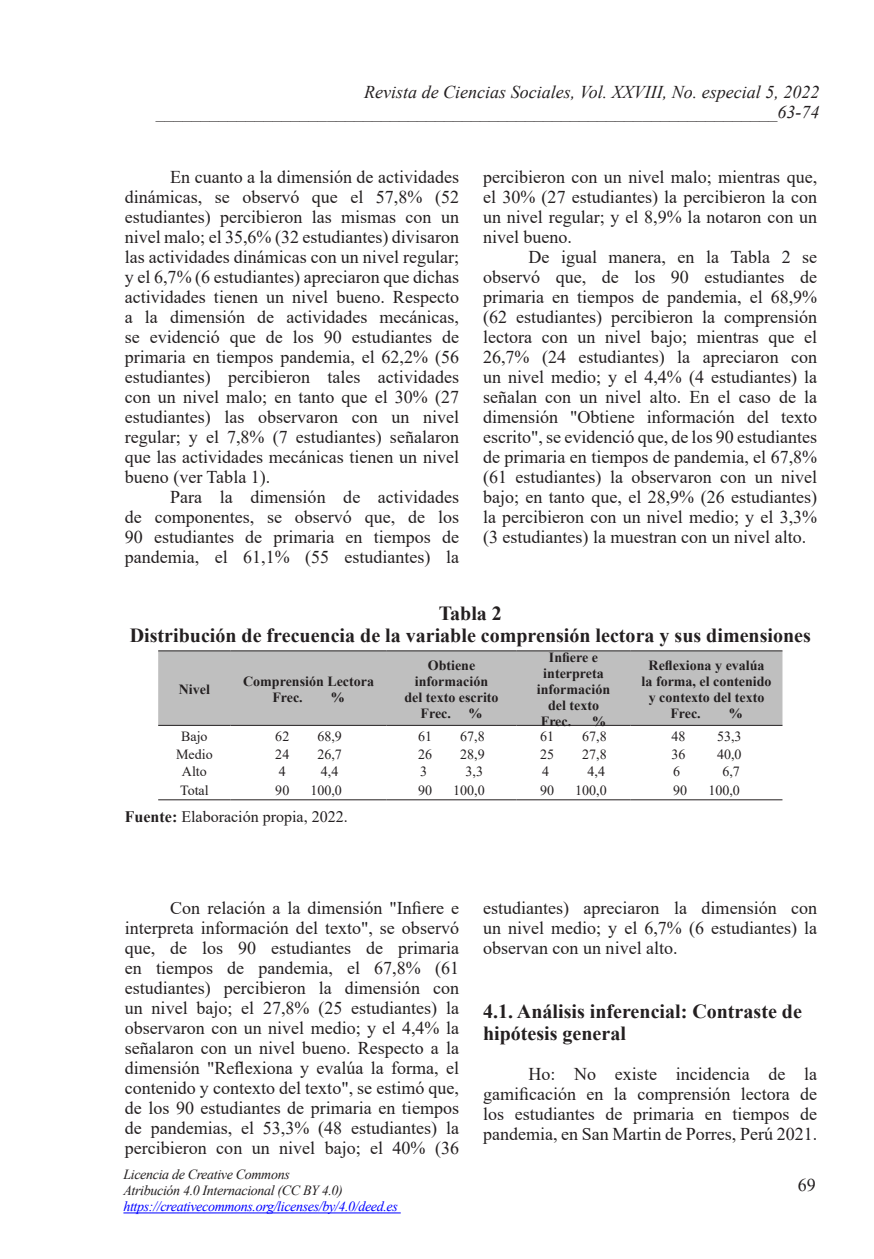
<style>
.page{position:relative;width:874px;height:1259px;background:#fff}
.page>*{position:absolute;margin:0;border:0;box-sizing:border-box;transform-origin:0 0}
.t1{font:700 20px/22px "Times New Roman";color:#231f20;text-align:center}
.t2{font:18px/20px "Times New Roman";color:#231f20;text-align:justify}
.t3{font:italic 18px/20px "Times New Roman";color:#231f20;text-align:right}
.t4{font:16px "Times New Roman";color:#231f20}
.t5{font:700 14px/16px "Times New Roman";color:#231f20}
.t6{font:14px "Times New Roman";color:#231f20}
.t7{font:italic 14px/16px "Times New Roman";letter-spacing:-.025em;color:#231f20}
.t8{font:italic 14px "Times New Roman";letter-spacing:-.025em;color:#00f}
.s1{font-weight:700}
</style>
<div class="page">
<hr style="left:123px;top:1212px;width:277px;height:1px;background:#00f">
<div style="left:158px;top:651px;width:624px;height:74px;background:#bfbfbf"></div>
<hr style="left:158px;top:650px;width:72px;height:1px;background:#231f20">
<hr style="left:230px;top:650px;width:156px;height:1px;background:#231f20">
<hr style="left:386px;top:650px;width:130px;height:1px;background:#231f20">
<hr style="left:516px;top:650px;width:114px;height:1px;background:#231f20">
<hr style="left:630px;top:650px;width:152px;height:1px;background:#231f20">
<hr style="left:158px;top:725px;width:72px;height:1px;background:#231f20">
<hr style="left:230px;top:725px;width:156px;height:1px;background:#231f20">
<hr style="left:386px;top:725px;width:130px;height:1px;background:#231f20">
<hr style="left:516px;top:725px;width:114px;height:1px;background:#231f20">
<hr style="left:630px;top:725px;width:152px;height:1px;background:#231f20">
<hr style="left:158px;top:799px;width:72px;height:1px;background:#231f20">
<hr style="left:230px;top:799px;width:156px;height:1px;background:#231f20">
<hr style="left:386px;top:799px;width:130px;height:1px;background:#231f20">
<hr style="left:516px;top:799px;width:114px;height:1px;background:#231f20">
<hr style="left:630px;top:799px;width:152px;height:1px;background:#231f20">
<p class="t3" style="left:156px;top:81px;width:665px">Revista de Ciencias Sociales, Vol. XXVIII, No. especial 5, 2022 _____________________________________________________________________63-74</p>
<p class="t2" style="left:125px;top:166px;width:335px;text-indent:45px">En cuanto a la dimensión de actividades dinámicas, se observó que el 57,8% (52 estudiantes) percibieron las mismas con un nivel malo; el 35,6% (32 estudiantes) divisaron las actividades dinámicas con un nivel regular; y el 6,7% (6 estudiantes) apreciaron que dichas actividades tienen un nivel bueno. Respecto a la dimensión de actividades mecánicas, se evidenció que de los 90 estudiantes de primaria en tiempos pandemia, el 62,2% (56 estudiantes) percibieron tales actividades con un nivel malo; en tanto que el 30% (27 estudiantes) las observaron con un nivel regular; y el 7,8% (7 estudiantes) señalaron que las actividades mecánicas tienen un nivel bueno (ver Tabla 1).</p>
<p class="t2" style="left:125px;top:486px;width:335px;text-indent:45px">Para la dimensión de actividades de componentes, se observó que, de los 90 estudiantes de primaria en tiempos de pandemia, el 61,1% (55 estudiantes) la</p>
<p class="t2" style="left:483px;top:166px;width:335px">percibieron con un nivel malo; mientras que, el 30% (27 estudiantes) la percibieron la con un nivel regular; y el 8,9% la notaron con un nivel bueno.</p>
<p class="t2" style="left:483px;top:246px;width:335px;text-indent:45px">De igual manera, en la Tabla 2 se observó que, de los 90 estudiantes de primaria en tiempos de pandemia, el 68,9% (62 estudiantes) percibieron la comprensión lectora con un nivel bajo; mientras que el 26,7% (24 estudiantes) la apreciaron con un nivel medio; y el 4,4% (4 estudiantes) la señalan con un nivel alto. En el caso de la dimensión "Obtiene información del texto escrito", se evidenció que, de los 90 estudiantes de primaria en tiempos de pandemia, el 67,8% (61 estudiantes) la observaron con un nivel bajo; en tanto que, el 28,9% (26 estudiantes) la percibieron con un nivel medio; y el 3,3% (3 estudiantes) la muestran con un nivel alto.</p>
<p class="t1" style="left:130px;top:602px;width:682px">Tabla 2<br>Distribución de frecuencia de la variable comprensión lectora y sus dimensiones</p>
<p class="t5" style="left:179px;top:681px;width:33px">Nivel</p>
<p class="t5" style="left:272px;top:673px;width:103px;text-indent:-29px">Comprensión Lectora<br>Frec.</p>
<p class="t5" style="left:548px;top:649px;width:51px">Infiere e</p>
<p class="t5" style="left:543px;top:665px;width:62px">interpreta</p>
<p class="t5" style="left:536px;top:681px;width:75px">información</p>
<p class="t5" style="left:547px;top:697px;width:52px">del texto</p>
<p class="t5" style="left:540px;top:713px;width:32px">Frec.</p>
<p class="t5" style="left:592px;top:713px;width:15px">%</p>
<p class="t5" style="left:648px;top:657px;width:117px">Reflexiona y evalúa</p>
<p class="t5" style="left:641px;top:673px;width:131px">la forma, el contenido</p>
<p class="t5" style="left:648px;top:689px;width:117px">y contexto del texto</p>
<p class="t5" style="left:670px;top:705px;width:32px">Frec.</p>
<p class="t5" style="left:728px;top:705px;width:15px">%</p>
<p class="t5" style="left:427px;top:657px;width:49px">Obtiene</p>
<p class="t5" style="left:415px;top:673px;width:75px">información</p>
<p class="t5" style="left:404px;top:689px;width:96px">del texto escrito</p>
<p class="t5" style="left:420px;top:705px;width:32px">Frec.</p>
<p class="t5" style="left:468px;top:705px;width:15px">%</p>
<p class="t5" style="left:331px;top:689px;width:15px">%</p>
<p class="t6" style="left:181px;top:726px;width:28px">Bajo</p>
<p class="t6" style="left:275px;top:726px;width:15px">62</p>
<p class="t6" style="left:317px;top:726px;width:26px">68,9</p>
<p class="t6" style="left:418px;top:726px;width:15px">61</p>
<p class="t6" style="left:460px;top:726px;width:26px">67,8</p>
<p class="t6" style="left:540px;top:726px;width:15px">61</p>
<p class="t6" style="left:582px;top:726px;width:26px">67,8</p>
<p class="t6" style="left:671px;top:726px;width:15px">48</p>
<p class="t6" style="left:716px;top:726px;width:26px">53,3</p>
<p class="t6" style="left:176px;top:744px;width:38px">Medio</p>
<p class="t6" style="left:275px;top:744px;width:15px">24</p>
<p class="t6" style="left:317px;top:744px;width:26px">26,7</p>
<p class="t6" style="left:418px;top:744px;width:15px">26</p>
<p class="t6" style="left:460px;top:744px;width:26px">28,9</p>
<p class="t6" style="left:540px;top:744px;width:15px">25</p>
<p class="t6" style="left:582px;top:744px;width:26px">27,8</p>
<p class="t6" style="left:671px;top:744px;width:15px">36</p>
<p class="t6" style="left:716px;top:744px;width:26px">40,0</p>
<p class="t6" style="left:182px;top:761px;width:26px">Alto</p>
<p class="t6" style="left:279px;top:761px;width:8px">4</p>
<p class="t6" style="left:321px;top:761px;width:19px">4,4</p>
<p class="t6" style="left:420px;top:761px;width:8px">3</p>
<p class="t6" style="left:465px;top:761px;width:19px">3,3</p>
<p class="t6" style="left:541px;top:761px;width:8px">4</p>
<p class="t6" style="left:587px;top:761px;width:19px">4,4</p>
<p class="t6" style="left:673px;top:761px;width:8px">6</p>
<p class="t6" style="left:722px;top:761px;width:19px">6,7</p>
<p class="t6" style="left:180px;top:780px;width:30px">Total</p>
<p class="t6" style="left:275px;top:780px;width:15px">90</p>
<p class="t6" style="left:310px;top:780px;width:33px">100,0</p>
<p class="t6" style="left:418px;top:780px;width:15px">90</p>
<p class="t6" style="left:453px;top:780px;width:33px">100,0</p>
<p class="t6" style="left:540px;top:780px;width:15px">90</p>
<p class="t6" style="left:575px;top:780px;width:33px">100,0</p>
<p class="t6" style="left:673px;top:780px;width:15px">90</p>
<p class="t6" style="left:708px;top:780px;width:33px">100,0</p>
<p class="t4" style="left:125px;top:805px;width:224px"><span class="s1">Fuente:</span> Elaboración propia, 2022.</p>
<p class="t2" style="left:125px;top:897px;width:335px;text-indent:45px">Con relación a la dimensión "Infiere e interpreta información del texto", se observó que, de los 90 estudiantes de primaria en tiempos de pandemia, el 67,8% (61 estudiantes) percibieron la dimensión con un nivel bajo; el 27,8% (25 estudiantes) la observaron con un nivel medio; y el 4,4% la señalaron con un nivel bueno. Respecto a la dimensión "Reflexiona y evalúa la forma, el contenido y contexto del texto", se estimó que, de los 90 estudiantes de primaria en tiempos de pandemias, el 53,3% (48 estudiantes) la percibieron con un nivel bajo; el 40% (36</p>
<p class="t2" style="left:483px;top:897px;width:335px">estudiantes) apreciaron la dimensión con un nivel medio; y el 6,7% (6 estudiantes) la observan con un nivel alto.</p>
<p class="t1" style="left:483px;top:1000px;width:320px;text-align:left">4.1. Análisis inferencial: Contraste de hipótesis general</p>
<p class="t2" style="left:483px;top:1063px;width:335px;text-indent:45px">Ho: No existe incidencia de la gamificación en la comprensión lectora de los estudiantes de primaria en tiempos de pandemia, en San Martin de Porres, Perú 2021.</p>
<p class="t7" style="left:123px;top:1166px;width:221px">Licencia de Creative Commons<br>Atribución 4.0 Internacional (CC BY 4.0)</p>
<p class="t8" style="left:123px;top:1197px;width:276px">https://creativecommons.org/licenses/by/4.0/deed.es</p>
<p class="t2" style="left:797px;top:1174px;width:19px">69</p>
</div>
